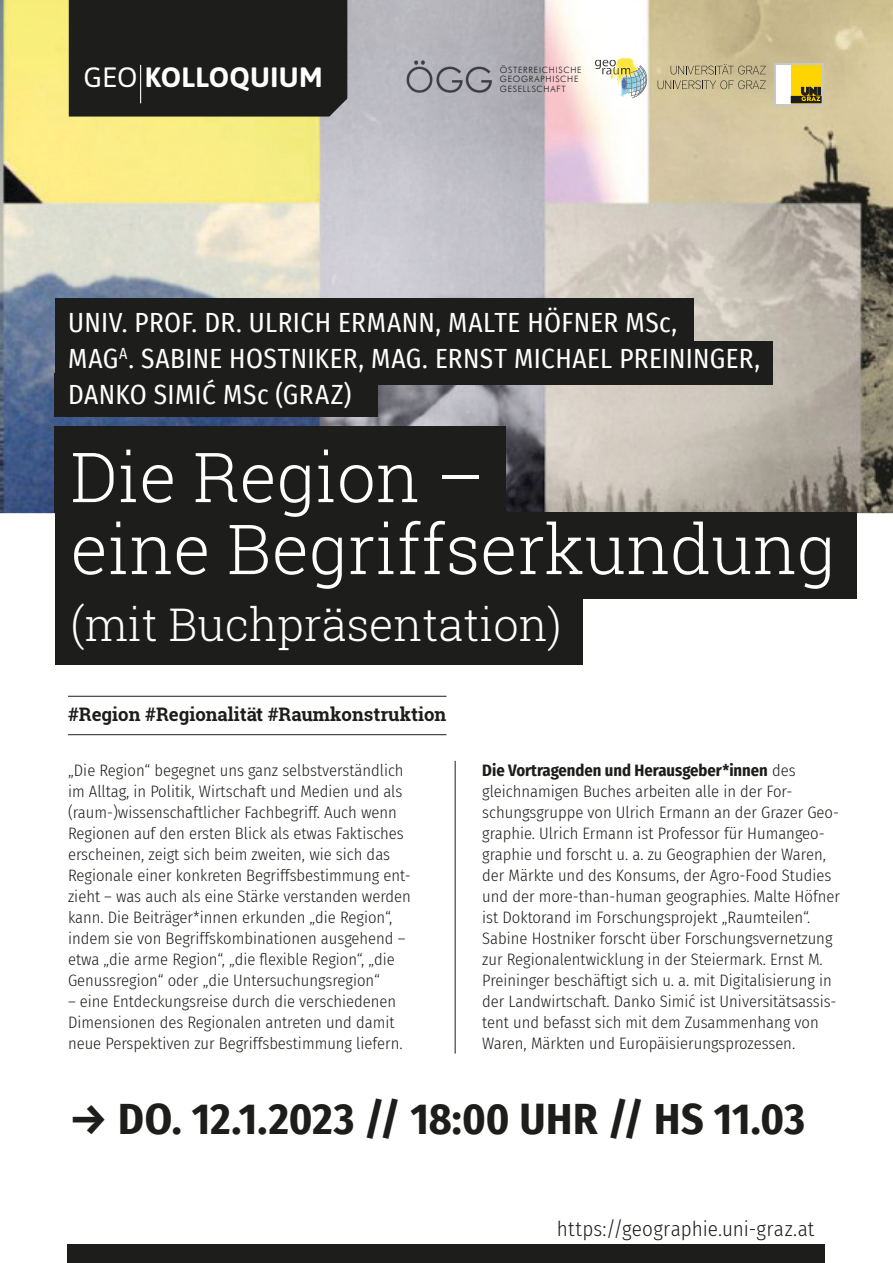
<style>
.page{position:relative;width:893px;height:1263px;background:#fff}
.page>*{position:absolute;margin:0;border:0;box-sizing:border-box;transform-origin:0 0}
.t1{font:300 69px/72px "Roboto Slab";color:#fff}
.t2{font:300 45px "Roboto Slab";color:#fff}
.t3{font:700 43.65px "Fira Sans Condensed";color:#1d1d1b}
.t4{font:700 27.9px "Asap";letter-spacing:.01em;color:#fff}
.t5{font:27.15px/36.2px "Fira Sans Condensed";letter-spacing:.015em;color:#fff}
.t6{font:300 21px "Fira Sans Condensed";letter-spacing:.005em;color:#1d1d1b}
.t7{font:700 18.6px "Roboto Slab";color:#1d1d1b}
.t8{font:300 16.5px/21px "Fira Sans Condensed";color:#1d1d1b}
.t9{font:300 8.7px/9.4px "Futura BT";letter-spacing:.085em;color:#1d1d1b}
.s1{font-weight:400}
.s2{font-weight:700}
</style>
<div class="page">
<div style="left:67px;top:1245px;width:758px;height:18px;background:#1d1d1b"></div>
<img style="left:0;top:0;width:893px;height:513px">
<div style="left:55px;top:426px;width:451px;height:87px;background:#1d1d1b"></div>
<div style="left:55px;top:512px;width:801px;height:86px;background:#1d1d1b"></div>
<div style="left:55px;top:586px;width:528px;height:78px;background:#1d1d1b"></div>
<div style="left:55px;top:298px;width:638px;height:43px;background:#1d1d1b"></div>
<div style="left:55px;top:341px;width:717px;height:44px;background:#1d1d1b"></div>
<div style="left:55px;top:374px;width:323px;height:43px;background:#1d1d1b"></div>
<div style="left:69px;top:0;width:278px;height:117px;background:#1d1d1b"></div>
<hr style="left:140px;top:65px;width:1px;height:38px;background:#fff">
<hr style="left:68px;top:696px;width:378px;height:1px;background:#1d1d1b">
<hr style="left:68px;top:734px;width:378px;height:1px;background:#1d1d1b">
<hr style="left:455px;top:761px;width:1px;height:292px;background:#1d1d1b">
<svg style="left:774px;top:63px;width:50px;height:42px"></svg>
<div style="left:776px;top:65px;width:15px;height:38px;background:#fff"></div>
<div style="left:791px;top:65px;width:31px;height:38px;background:#ffd500"></div>
<svg style="left:791px;top:87px;width:31px;height:16px"></svg>
<svg style="left:671px;top:64px;width:95px;height:10px"></svg>
<svg style="left:658px;top:80px;width:108px;height:9px"></svg>
<img style="left:401px;top:60px;width:95px;height:36px">
<img style="left:616px;top:58px;width:5px;height:8px">
<img style="left:621px;top:58px;width:22px;height:8px">
<svg style="left:618px;top:57px;width:14px;height:3px"></svg>
<img style="left:595px;top:60px;width:21px;height:9px">
<svg style="left:602px;top:66px;width:45px;height:33px"></svg>
<h3 class="t4" style="left:83px;top:61px;width:241px"><span class="s1">GEO</span> KOLLOQUIUM</h3>
<p class="t9" style="left:500px;top:65px;width:83px">ÖSTERREICHISCHE<br>GEOGRAPHISCHE<br>GESELLSCHAFT</p>
<h3 class="t5" style="left:68px;top:303px;width:693px">UNIV. PROF. DR. ULRICH ERMANN, MALTE HÖFNER MSc,<br>MAG<sup>A</sup>. SABINE HOSTNIKER, MAG. ERNST MICHAEL PREININGER,<br>DANKO SIMIĆ MSc (GRAZ)</h3>
<h1 class="t1" style="left:71px;top:439px;width:766px">Die Region –<br>eine Begriffserkundung</h1>
<h2 class="t2" style="left:71px;top:593px;width:492px">(mit Buchpräsentation)</h2>
<p class="t7" style="left:68px;top:702px;width:380px">#Region #Regionalität #Raumkonstruktion</p>
<p class="t8" style="left:68px;top:760px;width:344px">„Die Region“ begegnet uns ganz selbstverständlich im Alltag, in Politik, Wirtschaft und Medien und als (raum-)wissenschaftlicher Fachbegriff. Auch wenn Regionen auf den ersten Blick als etwas Faktisches erscheinen, zeigt sich beim zweiten, wie sich das Regionale einer konkreten Begriffsbestimmung ent&shy;zieht – was auch als eine Stärke verstanden werden kann. Die Beiträger*innen erkunden „die Region“, indem sie von Begriffskombinationen ausgehend – etwa „die arme Region“, „die flexible Region“, „die Genussregion“ oder „die Untersuchungsregion“</p>
<p class="t8" style="left:68px;top:991px;width:336px">– eine Entdeckungsreise durch die verschiedenen<br>Dimensionen des Regionalen antreten und damit neue Perspektiven zur Begriffsbestimmung liefern.</p>
<p class="t8" style="left:482px;top:760px;width:359px"><span class="s2">Die Vortragenden und Herausgeber*innen</span> des gleichnamigen Buches arbeiten alle in der For&shy;schungsgruppe von Ulrich Ermann an der Grazer Geo&shy;graphie. Ulrich Ermann ist Professor für Humangeo&shy;graphie und forscht u. a. zu Geographien der Waren, der Märkte und des Konsums, der Agro-Food Studies und der more-than-human geographies. Malte Höfner ist Doktorand im Forschungsprojekt „Raumteilen“.<br>Sabine Hostniker forscht über Forschungsvernetzung zur Regionalentwicklung in der Steiermark. Ernst M.<br>Preininger beschäftigt sich u. a. mit Digitalisierung in der Landwirtschaft. Danko Simić ist Universitätsassis&shy;tent und befasst sich mit dem Zusammenhang von Waren, Märkten und Europäisierungsprozessen.</p>
<h3 class="t3" style="left:69px;top:1082px;width:738px">→ DO. 12.1.2023 // 18:00 UHR // HS 11.03</h3>
<p class="t6" style="left:557px;top:1214px;width:259px">https://geographie.uni-graz.at</p>
</div>
